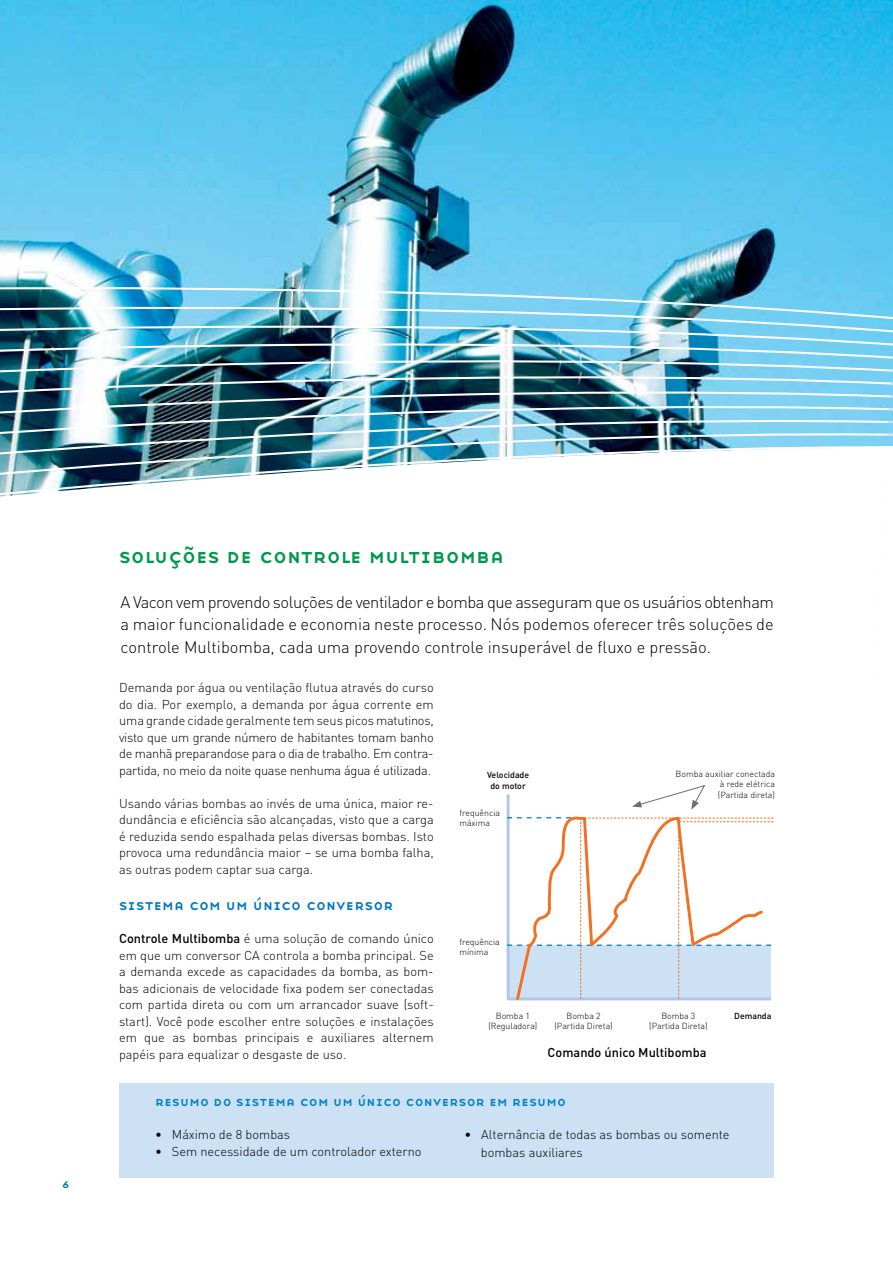
<style>
.page{position:relative;width:893px;height:1263px;background:#fff}
.page>*{position:absolute;margin:0;border:0;box-sizing:border-box;transform-origin:0 0}
.t1{font:21px "Base Nine SC";color:#00984a}
.t2{font:300 16.5px/22.5px "DIN Pro";color:#000;text-align:justify}
.t3{font:15px "Base Nine SC";letter-spacing:.01em;color:#0077c1}
.t4{font:13.5px "Base Nine SC";letter-spacing:.02em;color:#0080c5}
.t5{font:300 12.75px/16.5px "DIN Pro";color:#000;text-align:justify}
.t6{font:500 12.75px "DIN Pro";color:#000}
.t7{font:12.75px "Base Nine SC";color:#0077c1}
.t8{font:300 8.7px/10.5px "DIN Pro";color:#000;text-align:center}
.t9{font:500 8.7px/10.5px "DIN Pro";color:#000;text-align:center}
.s1{font-weight:500}
</style>
<div class="page">
<img style="left:0;top:1px;width:893px;height:496px">
<svg style="left:873px;top:331px;width:20px;height:345px"></svg>
<hr style="left:507px;top:997px;width:264px;height:3px;background:#aec8e8">
<hr style="left:507px;top:794px;width:3px;height:205px;background:#aec8e8">
<svg style="left:507px;top:817px;width:266px;height:182px"></svg>
<svg style="left:514px;top:816px;width:251px;height:185px"></svg>
<svg style="left:632px;top:785px;width:74px;height:25px"></svg>
<div style="left:119px;top:1083px;width:654px;height:94px;background:#cce1f4"></div>
<div style="left:881px;top:446px;width:12px;height:17px;background:#fff"></div>
<p class="t7" style="left:62px;top:1174px;width:10px">6</p>
<h1 class="t1" style="left:119px;top:541px;width:387px">soluções de controle multibomba</h1>
<p class="t2" style="left:121px;top:589px;width:655px">A Vacon vem provendo soluções de ventilador e bomba que asseguram que os usuários obtenham a maior funcionalidade e economia neste processo. Nós podemos oferecer três soluções de controle Multibomba, cada uma provendo controle insuperável de fluxo e pressão.</p>
<p class="t5" style="left:119px;top:678px;width:316px">Demanda por água ou ventilação flutua através do curso do dia. Por exemplo, a demanda por água corrente em uma grande cidade geralmente tem seus picos matutinos, visto que um grande número de habitantes tomam banho de manhã preparandose para o dia de trabalho. Em contra&shy;partida, no meio da noite quase nenhuma água é utilizada.</p>
<p class="t5" style="left:119px;top:794px;width:316px">Usando várias bombas ao invés de uma única, maior re&shy;dundância e eficiência são alcançadas, visto que a carga é reduzida sendo espalhada pelas diversas bombas. Isto provoca uma redundância maior – se uma bomba falha, as outras podem captar sua carga.</p>
<p class="t3" style="left:119px;top:895px;width:276px">sistema com um único conversor</p>
<p class="t5" style="left:119px;top:929px;width:316px"><span class="s1">Controle Multibomba</span> é uma solução de comando único em que um conversor CA controla a bomba principal. Se a demanda excede as capacidades da bomba, as bom&shy;bas adicionais de velocidade fixa podem ser conectadas com partida direta ou com um arrancador suave (soft&shy;start). Você pode escolher entre soluções e instalações em que as bombas principais e auxiliares alternem papéis para equalizar o desgaste de uso.</p>
<p class="t9" style="left:487px;top:769px;width:44px">Velocidade do motor</p>
<p class="t8" style="left:718px;top:768px;width:59px;text-align:justify;text-indent:-42px">Bomba auxiliar conectada à rede elétrica (Partida direta)</p>
<p class="t8" style="left:459px;top:807px;width:42px;text-align:left">frequência máxima</p>
<p class="t8" style="left:459px;top:935px;width:42px;text-align:left">frequência mínima</p>
<p class="t8" style="left:488px;top:1009px;width:51px">Bomba 1 (Reguladora)</p>
<p class="t8" style="left:554px;top:1009px;width:60px">Bomba 2 (Partida Direta)</p>
<p class="t8" style="left:661px;top:1009px;width:36px">Bomba 3</p>
<p class="t9" style="left:734px;top:1009px;width:39px">Demanda</p>
<p class="t8" style="left:649px;top:1020px;width:60px">(Partida Direta)</p>
<p class="t6" style="left:548px;top:1042px;width:160px">Comando único Multibomba</p>
<p class="t4" style="left:155px;top:1092px;width:412px">resumo do sistema com um único conversor em resumo</p>
<p class="t5" style="left:155px;top:1125px;width:137px">• Máximo de 8 bombas</p>
<p class="t5" style="left:155px;top:1141px;width:268px">• Sem necessidade de um controlador externo</p>
<p class="t5" style="left:481px;top:1124px;width:250px;line-height:18px;text-indent:-16px">• Alternância de todas as bombas ou somente bombas auxiliares</p>
</div>
